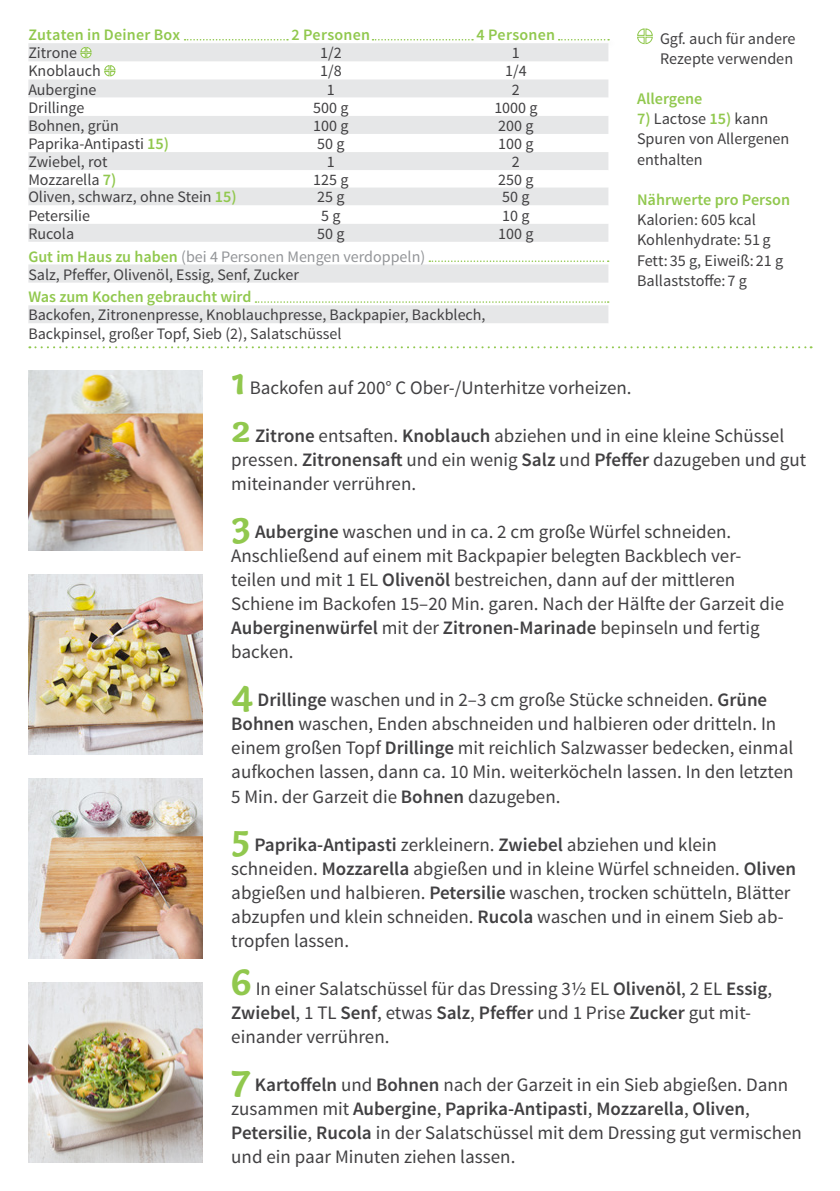
<style>
.page{position:relative;width:840px;height:1191px;background:#fff}
.page>*{position:absolute;margin:0;border:0;box-sizing:border-box;transform-origin:0 0}
.FRONT___BACK_Running{font:19px/24px "Source Sans Pro";color:#414042}
.BACK_Text_next_to_ta{font:16.2px/20.2px "Source Sans Pro";color:#414042}
.BACK_Text_next_to_ta-2{font:600 16.2px "Source Sans Pro";color:#91c84e}
.BACK_Table_Content_L{font:16px "Source Sans Pro";color:#414042}
.BACK_Table_Content_C{font:16px "Source Sans Pro";color:#414042}
.BACK_Table_Content_C-2{font:16px "Source Sans Pro";color:#939598}
.BACK_Table_Header_CE{font:600 16px "Source Sans Pro";letter-spacing:.015em;color:#91c84e}
.BACK_Table_Content_L-2{font:600 16px "Source Sans Pro";color:#91c84e}
.s1{font-weight:600;font-size:16.2px;color:#91c84e}
.s2{font-weight:600;color:#91c84e}
.s3{font-family:"Capucine Basic";font-weight:700;font-size:40px;color:#91c84e}
.s4{font-weight:600}
</style>
<div class="page">
<div style="left:556px;top:38px;width:61px;height:12px;background:#000;opacity:.2"></div>
<svg style="left:558px;top:39px;width:50px;height:1px"></svg>
<div style="left:182px;top:38px;width:114px;height:12px;background:#000;opacity:.2"></div>
<svg style="left:184px;top:39px;width:104px;height:1px"></svg>
<div style="left:370px;top:38px;width:111px;height:12px;background:#000;opacity:.2"></div>
<svg style="left:372px;top:39px;width:101px;height:1px"></svg>
<img style="left:28px;top:982px;width:175px;height:180px">
<img style="left:28px;top:778px;width:175px;height:180px">
<img style="left:28px;top:574px;width:175px;height:180px">
<img style="left:28px;top:370px;width:175px;height:180px">
<svg style="left:29px;top:346px;width:782px;height:2px"></svg>
<svg style="left:637px;top:28px;width:16px;height:17px"></svg>
<svg style="left:28px;top:43px;width:580px;height:55px;fill:#e6e7e8"></svg>
<svg style="left:28px;top:116px;width:580px;height:207px"></svg>
<svg style="left:80px;top:46px;width:12px;height:13px"></svg>
<svg style="left:103px;top:64px;width:13px;height:13px"></svg>
<svg style="left:429px;top:260px;width:179px;height:2px"></svg>
<svg style="left:255px;top:301px;width:353px;height:2px"></svg>
<p class="BACK_Table_Header_CE" style="left:28px;top:25px;width:153px">Zutaten in Deiner Box</p>
<p class="BACK_Table_Header_CE" style="left:291px;top:25px;width:80px">2 Personen</p>
<p class="BACK_Table_Header_CE" style="left:476px;top:25px;width:80px">4 Personen</p>
<p class="BACK_Table_Content_L" style="left:28px;top:43px;width:50px">Zitrone</p>
<p class="BACK_Table_Content_C" style="left:320px;top:43px;width:23px">1/2</p>
<p class="BACK_Table_Content_C" style="left:511px;top:43px;width:9px">1</p>
<p class="BACK_Table_Content_L" style="left:28px;top:61px;width:74px">Knoblauch</p>
<p class="BACK_Table_Content_C" style="left:320px;top:61px;width:23px">1/8</p>
<p class="BACK_Table_Content_C" style="left:505px;top:61px;width:23px">1/4</p>
<p class="BACK_Table_Content_L" style="left:28px;top:79px;width:70px">Aubergine</p>
<p class="BACK_Table_Content_C" style="left:327px;top:79px;width:9px">1</p>
<p class="BACK_Table_Content_C" style="left:511px;top:79px;width:9px">2</p>
<p class="BACK_Table_Content_L" style="left:28px;top:97px;width:57px">Drillinge</p>
<p class="BACK_Table_Content_C" style="left:313px;top:97px;width:37px">500 g</p>
<p class="BACK_Table_Content_C" style="left:494px;top:97px;width:45px">1000 g</p>
<p class="BACK_Table_Content_L" style="left:28px;top:116px;width:92px">Bohnen, grün</p>
<p class="BACK_Table_Content_C" style="left:313px;top:116px;width:37px">100 g</p>
<p class="BACK_Table_Content_C" style="left:498px;top:116px;width:37px">200 g</p>
<p class="BACK_Table_Content_L" style="left:28px;top:134px;width:142px">Paprika-Antipasti <span class="s1">15)</span></p>
<p class="BACK_Table_Content_C" style="left:317px;top:134px;width:29px">50 g</p>
<p class="BACK_Table_Content_C" style="left:498px;top:134px;width:37px">100 g</p>
<p class="BACK_Table_Content_L" style="left:28px;top:152px;width:81px">Zwiebel, rot</p>
<p class="BACK_Table_Content_C" style="left:327px;top:152px;width:9px">1</p>
<p class="BACK_Table_Content_C" style="left:511px;top:152px;width:9px">2</p>
<p class="BACK_Table_Content_L" style="left:28px;top:170px;width:89px">Mozzarella <span class="s1">7)</span></p>
<p class="BACK_Table_Content_C" style="left:313px;top:169px;width:37px">125 g</p>
<p class="BACK_Table_Content_C" style="left:498px;top:169px;width:37px">250 g</p>
<p class="BACK_Table_Content_L" style="left:28px;top:187px;width:210px">Oliven, schwarz, ohne Stein <span class="s1">15)</span></p>
<p class="BACK_Table_Content_C" style="left:317px;top:187px;width:29px">25 g</p>
<p class="BACK_Table_Content_C" style="left:502px;top:187px;width:29px">50 g</p>
<p class="BACK_Table_Content_L" style="left:28px;top:205px;width:63px">Petersilie</p>
<p class="BACK_Table_Content_C" style="left:321px;top:205px;width:21px">5 g</p>
<p class="BACK_Table_Content_C" style="left:502px;top:205px;width:29px">10 g</p>
<p class="BACK_Table_Content_L" style="left:28px;top:223px;width:47px">Rucola</p>
<p class="BACK_Table_Content_C" style="left:317px;top:223px;width:29px">50 g</p>
<p class="BACK_Table_Content_C" style="left:498px;top:223px;width:37px">100 g</p>
<p class="BACK_Table_Content_C-2" style="left:28px;top:246px;width:398px"><span class="s2">Gut im Haus zu haben</span> (bei 4 Personen Mengen verdoppeln)</p>
<p class="BACK_Table_Content_C" style="left:28px;top:264px;width:272px">Salz, Pfeffer, Olivenöl, Essig, Senf, Zucker</p>
<p class="BACK_Table_Content_L-2" style="left:28px;top:287px;width:224px">Was zum Kochen gebraucht wird</p>
<p class="BACK_Table_Content_L" style="left:28px;top:305px;width:458px">Backofen, Zitronenpresse, Knoblauchpresse, Backpapier, Backblech,</p>
<p class="BACK_Table_Content_L" style="left:28px;top:323px;width:314px">Backpinsel, großer Topf, Sieb (2), Salatschüssel</p>
<p class="FRONT___BACK_Running" style="left:231px;top:376px;width:401px"><span class="s3">1</span> Backofen auf 200° C Ober-/Unterhitze vorheizen.</p>
<p class="FRONT___BACK_Running" style="left:231px;top:424px;width:576px"><span class="s3">2</span> <span class="s4">Zitrone</span> entsaften. <span class="s4">Knoblauch</span> abziehen und in eine kleine Schüssel pressen. <span class="s4">Zitronensaft</span> und ein wenig <span class="s4">Salz</span> und <span class="s4">Pfeffer</span> dazugeben und gut miteinander verrühren.</p>
<p class="FRONT___BACK_Running" style="left:231px;top:520px;width:554px"><span class="s3">3</span> <span class="s4">Aubergine</span> waschen und in ca. 2 cm große Würfel schneiden.<br>Anschließend auf einem mit Backpapier belegten Backblech ver&shy;teilen und mit 1 EL <span class="s4">Olivenöl</span> bestreichen, dann auf der mittleren Schiene im Backofen 15–20 Min. garen. Nach der Hälfte der Garzeit die <span class="s4">Auberginenwürfel</span> mit der <span class="s4">Zitronen-Marinade</span> bepinseln und fertig backen.</p>
<p class="FRONT___BACK_Running" style="left:231px;top:688px;width:563px"><span class="s3">4</span> <span class="s4">Drillinge</span> waschen und in 2–3 cm große Stücke schneiden. <span class="s4">Grüne Bohnen</span> waschen, Enden abschneiden und halbieren oder dritteln. In einem großen Topf <span class="s4">Drillinge</span> mit reichlich Salzwasser bedecken, einmal aufkochen lassen, dann ca. 10 Min. weiterköcheln lassen. In den letzten 5 Min. der Garzeit die <span class="s4">Bohnen</span> dazugeben.</p>
<p class="FRONT___BACK_Running" style="left:231px;top:832px;width:566px"><span class="s3">5</span> <span class="s4">Paprika-Antipasti</span> zerkleinern. <span class="s4">Zwiebel</span> abziehen und klein schneiden. <span class="s4">Mozzarella</span> abgießen und in kleine Würfel schneiden. <span class="s4">Oliven </span>abgießen und halbieren. <span class="s4">Petersilie</span> waschen, trocken schütteln, Blätter abzupfen und klein schneiden. <span class="s4">Rucola</span> waschen und in einem Sieb ab&shy;tropfen lassen.</p>
<p class="FRONT___BACK_Running" style="left:231px;top:976px;width:542px"><span class="s3">6</span> In einer Salatschüssel für das Dressing 3½ EL <span class="s4">Olivenöl</span>, 2 EL <span class="s4">Essig</span>,<br><span class="s4">Zwiebel</span>, 1 TL <span class="s4">Senf</span>, etwas <span class="s4">Salz</span>, <span class="s4">Pfeffer</span> und 1 Prise <span class="s4">Zucker</span> gut mit&shy;einander verrühren.</p>
<p class="FRONT___BACK_Running" style="left:231px;top:1072px;width:572px"><span class="s3">7</span> <span class="s4">Kartoffeln</span> und <span class="s4">Bohnen</span> nach der Garzeit in ein Sieb abgießen. Dann zusammen mit <span class="s4">Aubergine</span>, <span class="s4">Paprika-Antipasti</span>, <span class="s4">Mozzarella</span>, <span class="s4">Oliven</span>, <span class="s4">Petersilie</span>, <span class="s4">Rucola</span> in der Salatschüssel mit dem Dressing gut vermischen und ein paar Minuten ziehen lassen.</p>
<p class="BACK_Text_next_to_ta" style="left:659px;top:29px;width:137px">Ggf. auch für andere<br>Rezepte verwenden</p>
<p class="BACK_Text_next_to_ta-2" style="left:636px;top:88px;width:67px">Allergene</p>
<p class="BACK_Text_next_to_ta" style="left:636px;top:109px;width:154px"><span class="s2">7)</span> Lactose <span class="s2">15)</span> kann<br>Spuren von Allergenen enthalten</p>
<p class="BACK_Text_next_to_ta-2" style="left:636px;top:189px;width:154px">Nährwerte pro Person</p>
<p class="BACK_Text_next_to_ta" style="left:636px;top:210px;width:120px">Kalorien: 605 kcal</p>
<p class="BACK_Text_next_to_ta" style="left:636px;top:230px;width:148px">Kohlenhydrate: 51g<br>Fett: 35 g, Eiweiß: 21 g</p>
<p class="BACK_Text_next_to_ta" style="left:636px;top:271px;width:111px">Ballaststoffe: 7 g</p>
</div>
